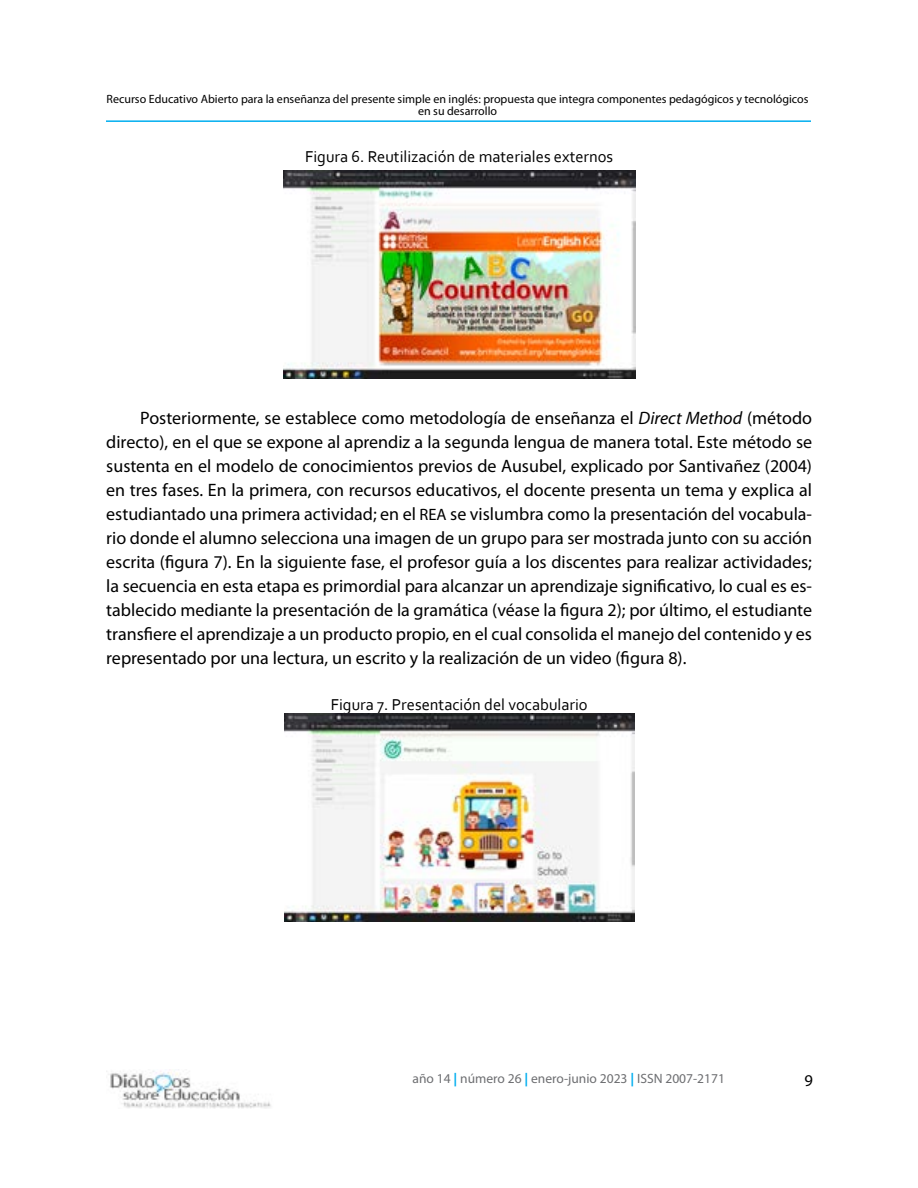
<style>
.page{position:relative;width:918px;height:1188px;background:#fff}
.page>*{position:absolute;margin:0;border:0;box-sizing:border-box;transform-origin:0 0}
.t1{font:18px/24px "Myriad Pro";color:#000;text-align:justify}
.t2{font:16.5px "Corbel";color:#000}
.t3{font:16.5px "Myriad Pro";color:#000}
.t4{font:13.5px "Myriad Pro";color:#6d6e71}
.t5{font:12px/12px "Myriad Pro";color:#000;text-align:center}
.s1{font-style:italic}
.s2{font-size:16.5px}
.s3{font-weight:700;color:#00aeef}
</style>
<div class="page">
<hr style="left:106px;top:120px;width:705px;height:2px;background:#00aeef">
<img style="left:106px;top:1070px;width:165px;height:39px">
<img style="left:283px;top:171px;width:352px;height:208px">
<img style="left:284px;top:714px;width:350px;height:208px">
<p class="t5" style="left:107px;top:93px;width:704px">Recurso Educativo Abierto para la enseñanza del presente simple en inglés: propuesta que integra componentes pedagógicos y tecnológicos en su desarrollo</p>
<p class="t2" style="left:305px;top:146px;width:310px">Figura 6. Reutilización de materiales externos</p>
<p class="t1" style="left:106px;top:407px;width:707px;text-indent:34px">Posteriormente, se establece como metodología de enseñanza el <span class="s1">Direct Method</span> (método directo), en el que se expone al aprendiz a la segunda lengua de manera total. Este método se sustenta en el modelo de conocimientos previos de Ausubel, explicado por Santivañez (2004) en tres fases. En la primera, con recursos educativos, el docente presenta un tema y explica al estudiantado una primera actividad; en el <span class="s2">REA</span> se vislumbra como la presentación del vocabula&shy;rio donde el alumno selecciona una imagen de un grupo para ser mostrada junto con su acción escrita (figura 7). En la siguiente fase, el profesor guía a los discentes para realizar actividades; la secuencia en esta etapa es primordial para alcanzar un aprendizaje significativo, lo cual es es&shy;tablecido mediante la presentación de la gramática (véase la figura 2); por último, el estudiante transfiere el aprendizaje a un producto propio, en el cual consolida el manejo del contenido y es representado por una lectura, un escrito y la realización de un video (figura 8).</p>
<p class="t2" style="left:331px;top:694px;width:258px">Figura 7. Presentación del vocabulario</p>
<p class="t4" style="left:413px;top:1071px;width:314px">año 14 <span class="s3">|</span> número 26 <span class="s3">|</span> enero-junio 2023 <span class="s3">|</span> ISSN 2007-2171</p>
<p class="t3" style="left:805px;top:1071px;width:10px">9</p>
</div>
